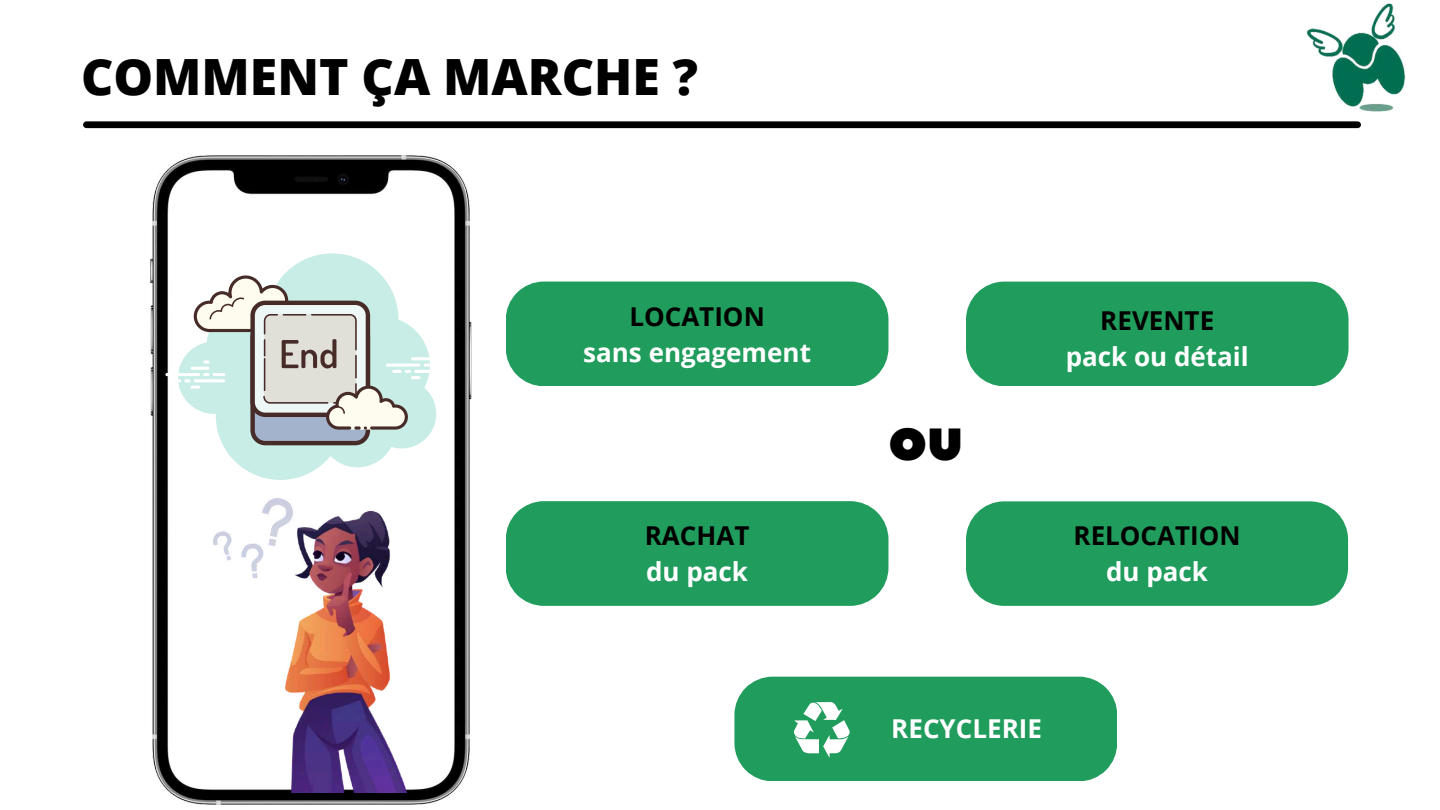
<style>
.page{position:relative;width:1440px;height:810px;background:#fff}
.page>*{position:absolute;margin:0;border:0;box-sizing:border-box;transform-origin:0 0}
.t1{font:800 50px "Open Sans";color:#000}
.t2{font:45px "Peace Sans";color:#000}
.t3{font:700 26px "Open Sans";color:#fff}
.t4{font:700 26px "Open Sans";color:#000}
</style>
<div class="page">
<img style="left:1306px;top:3px;width:99px;height:124px">
<img style="left:150px;top:155px;width:322px;height:650px">
<svg style="left:178px;top:253px;width:258px;height:227px"></svg>
<hr style="left:165px;top:373px;width:35px;height:3px;background:#fff;border-radius:2px">
<hr style="left:414px;top:370px;width:35px;height:3px;background:#fff;border-radius:2px">
<svg style="left:172px;top:275px;width:261px;height:170px"></svg>
<img style="left:214px;top:498px;width:193px;height:294px">
<div style="left:966px;top:282px;width:383px;height:104px;background:#209d5c;border-radius:38px"></div>
<div style="left:966px;top:501px;width:382px;height:105px;background:#209d5c;border-radius:38px"></div>
<div style="left:506px;top:501px;width:382px;height:105px;background:#209d5c"></div>
<div style="left:506px;top:282px;width:382px;height:104px;background:#209d5c"></div>
<svg style="left:734px;top:677px;width:383px;height:104px;background:#2ea366"></svg>
<div style="left:86px;top:121px;width:1272px;height:7px;background:#000"></div>
<h1 class="t1" style="left:81px;top:41px;width:619px">COMMENT ÇA MARCHE ?</h1>
<p class="t4" style="left:629px;top:298px;width:137px">LOCATION</p>
<p class="t3" style="left:583px;top:334px;width:229px">sans engagement</p>
<p class="t4" style="left:645px;top:517px;width:106px">RACHAT</p>
<p class="t3" style="left:646px;top:554px;width:104px">du pack</p>
<h2 class="t2" style="left:888px;top:415px;width:76px">OU</h2>
<p class="t4" style="left:1100px;top:302px;width:115px">REVENTE</p>
<p class="t3" style="left:1066px;top:338px;width:185px">pack ou détail</p>
<p class="t4" style="left:1074px;top:518px;width:168px">RELOCATION</p>
<p class="t3" style="left:1106px;top:554px;width:103px">du pack</p>
<p class="t3" style="left:891px;top:710px;width:152px">RECYCLERIE</p>
</div>
